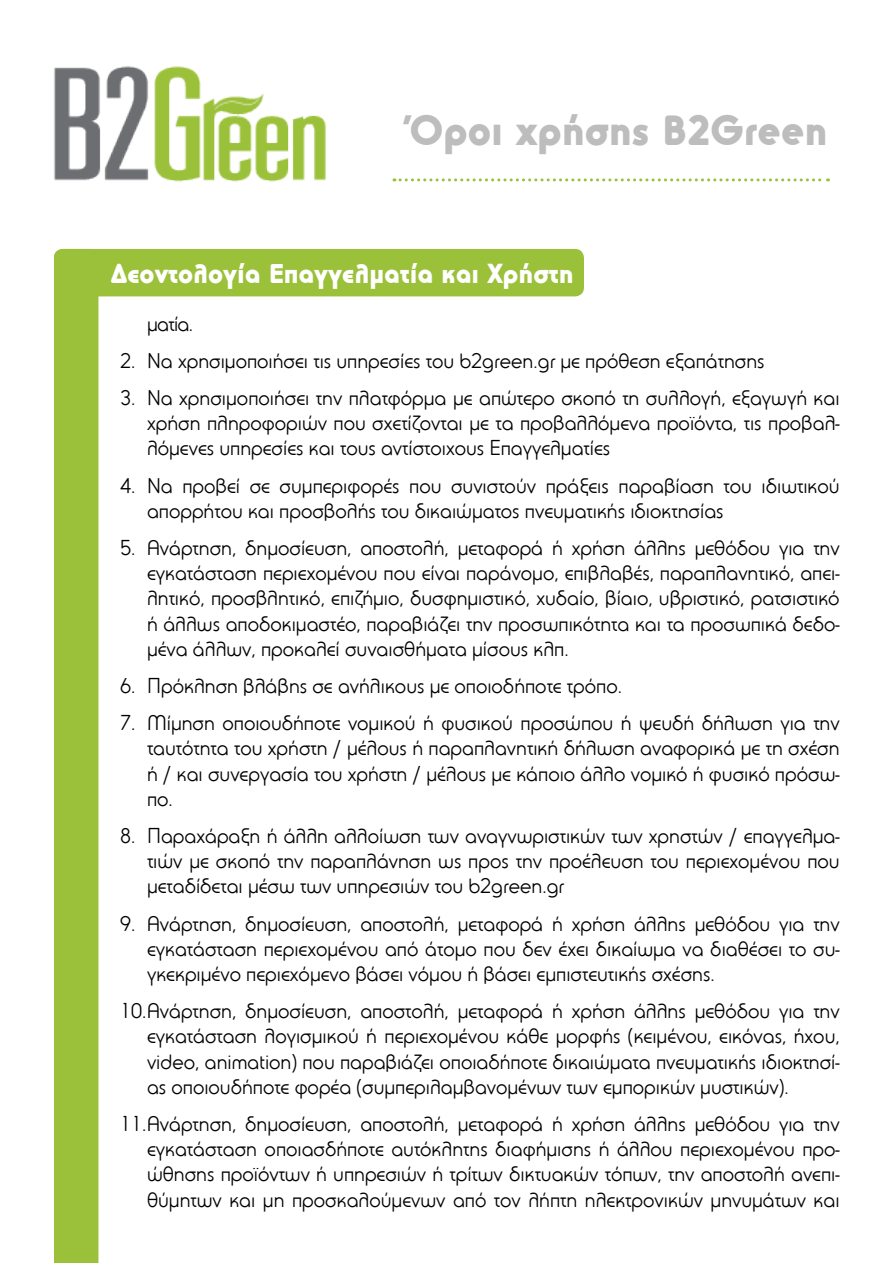
<style>
.page{position:relative;width:893px;height:1263px;background:#fff}
.page>*{position:absolute;margin:0;border:0;box-sizing:border-box;transform-origin:0 0}
.t1{font:900 42px "PF Universal";color:#bdbdbd}
.t2{font:900 27px "PF Universal";color:#fff}
.t3{font:21px/25.2px "PF Universal";color:#000;text-align:justify}
</style>
<div class="page">
<div style="left:54px;top:249px;width:44px;height:1014px;background:#9bc13b"></div>
<img style="left:54px;top:66px;width:272px;height:116px">
<svg style="left:394px;top:178px;width:434px;height:3px"></svg>
<div style="left:54px;top:249px;width:530px;height:47px;background:#9bc13b;border-radius:9px"></div>
<h1 class="t1" style="left:410px;top:104px;width:419px">Όροι χρήσης B2Green</h1>
<p class="t2" style="left:111px;top:257px;width:464px">Δεοντολογία Επαγγελματία και Χρήστη</p>
<p class="t3" style="left:147px;top:310px;width:48px">ματία.</p>
<p class="t3" style="left:120px;top:348px;width:646px">2. Να χρησιμοποιήσει τις υπηρεσίες του b2green.gr με πρόθεση εξαπάτησης</p>
<p class="t3" style="left:147px;top:385px;width:694px;text-indent:-27px">3. Να χρησιμοποιήσει την πλατφόρμα με απώτερο σκοπό τη συλλογή, εξαγωγή και χρήση πληροφοριών που σχετίζονται με τα προβαλλόμενα προϊόντα, τις προβαλ&shy;λόμενες υπηρεσίες και τους αντίστοιχους Επαγγελματίες</p>
<p class="t3" style="left:147px;top:472px;width:694px;text-indent:-27px">4. Να προβεί σε συμπεριφορές που συνιστούν πράξεις παραβίαση του ιδιωτικού απορρήτου και προσβολής του δικαιώματος πνευματικής ιδιοκτησίας</p>
<p class="t3" style="left:147px;top:535px;width:694px;text-indent:-27px">5. Ανάρτηση, δημοσίευση, αποστολή, μεταφορά ή χρήση άλλης μεθόδου για την εγκατάσταση περιεχομένου που είναι παράνομο, επιβλαβές, παραπλανητικό, απει&shy;λητικό, προσβλητικό, επιζήμιο, δυσφημιστικό, χυδαίο, βίαιο, υβριστικό, ρατσιστικό ή άλλως αποδοκιμαστέο, παραβιάζει την προσωπικότητα και τα προσωπικά δεδο&shy;μένα άλλων, προκαλεί συναισθήματα μίσους κλπ.</p>
<p class="t3" style="left:120px;top:673px;width:503px">6. Πρόκληση βλάβης σε ανήλικους με οποιοδήποτε τρόπο.</p>
<p class="t3" style="left:147px;top:710px;width:694px;text-indent:-27px">7. Μίμηση οποιουδήποτε νομικού ή φυσικού προσώπου ή ψευδή δήλωση για την ταυτότητα του χρήστη / μέλους ή παραπλανητική δήλωση αναφορικά με τη σχέση ή / και συνεργασία του χρήστη / μέλους με κάποιο άλλο νομικό ή φυσικό πρόσω&shy;πο.</p>
<p class="t3" style="left:147px;top:823px;width:694px;text-indent:-27px">8. Παραχάραξη ή άλλη αλλοίωση των αναγνωριστικών των χρηστών / επαγγελμα&shy;τιών με σκοπό την παραπλάνηση ως προς την προέλευση του περιεχομένου που μεταδίδεται μέσω των υπηρεσιών του b2green.gr</p>
<p class="t3" style="left:147px;top:910px;width:694px;text-indent:-27px">9. Ανάρτηση, δημοσίευση, αποστολή, μεταφορά ή χρήση άλλης μεθόδου για την εγκατάσταση περιεχομένου από άτομο που δεν έχει δικαίωμα να διαθέσει το συ&shy;γκεκριμένο περιεχόμενο βάσει νόμου ή βάσει εμπιστευτικής σχέσης.</p>
<p class="t3" style="left:147px;top:998px;width:694px;text-indent:-27px">10.Ανάρτηση, δημοσίευση, αποστολή, μεταφορά ή χρήση άλλης μεθόδου για την εγκατάσταση λογισμικού ή περιεχομένου κάθε μορφής (κειμένου, εικόνας, ήχου, video, animation) που παραβιάζει οποιαδήποτε δικαιώματα πνευματικής ιδιοκτησί&shy;ας οποιουδήποτε φορέα (συμπεριλαμβανομένων των εμπορικών μυστικών).</p>
<p class="t3" style="left:147px;top:1111px;width:694px;text-indent:-27px">11.Ανάρτηση, δημοσίευση, αποστολή, μεταφορά ή χρήση άλλης μεθόδου για την εγκατάσταση οποιασδήποτε αυτόκλητης διαφήμισης ή άλλου περιεχομένου προ&shy;ώθησης προϊόντων ή υπηρεσιών ή τρίτων δικτυακών τόπων, την αποστολή ανεπι&shy;θύμητων και μη προσκαλούμενων από τον λήπτη ηλεκτρονικών μηνυμάτων και</p>
</div>
